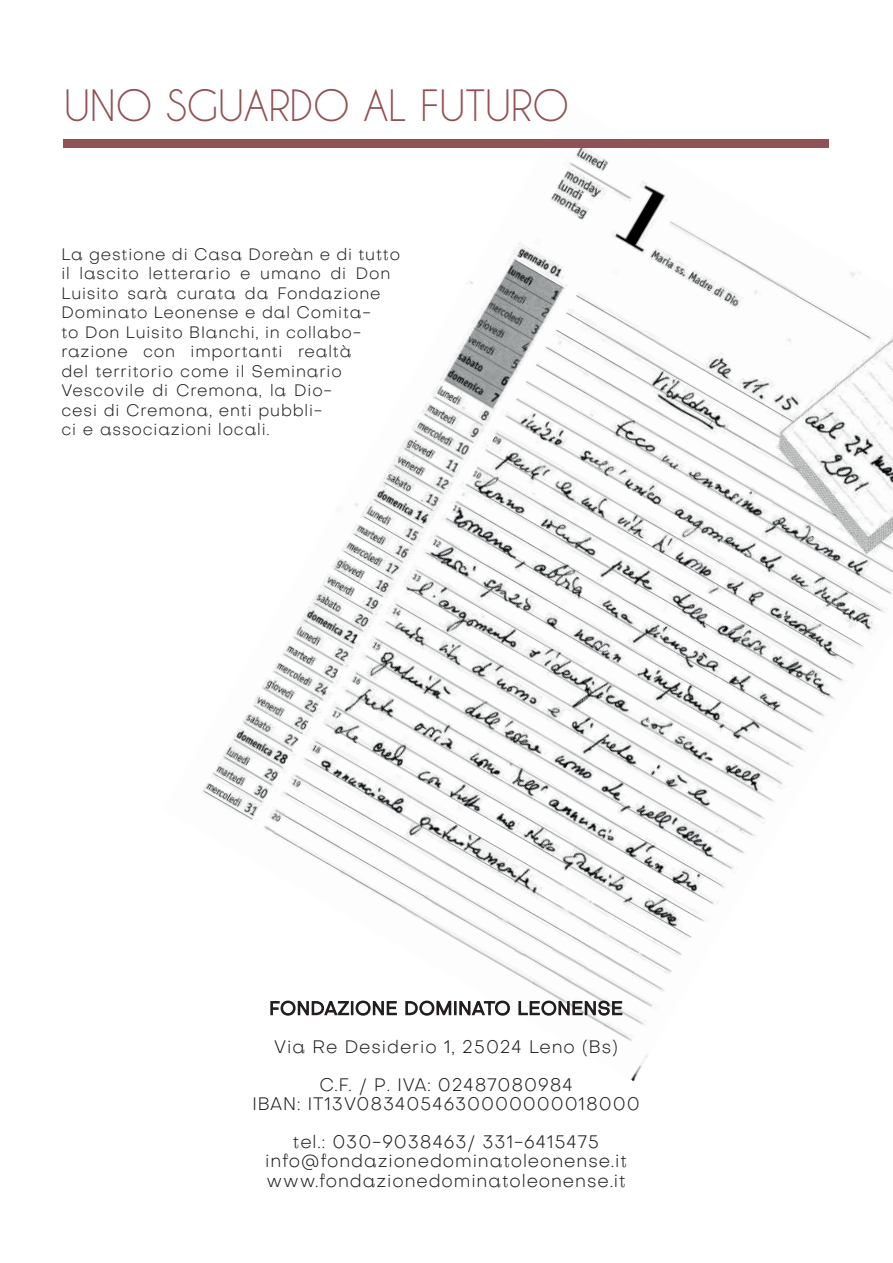
<style>
.page{position:relative;width:893px;height:1263px;background:#fff}
.page>*{position:absolute;margin:0;border:0;box-sizing:border-box;transform-origin:0 0}
.t1{font:40.5px "Caviar Dreams";letter-spacing:-.01em;color:#925154}
.t2{font:300 18px/37.5px "Subjectivity";letter-spacing:.05em;color:#231f20;text-align:center}
.t3{font:300 16.5px/19.5px "Subjectivity";letter-spacing:.05em;color:#231f20}
</style>
<div class="page">
<img style="left:162px;top:139px;width:731px;height:942px">
<svg style="left:270px;top:998px;width:128px;height:20px"></svg>
<svg style="left:405px;top:996px;width:47px;height:21px"></svg>
<div style="left:454px;top:1001px;width:3px;height:14px;border:2px solid #231f20"></div>
<svg style="left:459px;top:998px;width:52px;height:20px"></svg>
<svg style="left:518px;top:998px;width:105px;height:20px"></svg>
<div style="left:64px;top:140px;width:765px;height:8px;background:#925154"></div>
<h1 class="t1" style="left:64px;top:81px;width:507px">UNO SGUARDO AL FUTURO</h1>
<p class="t3" style="left:62px;top:244px;width:340px">La gestione di Casa Doreàn e di tutto il lascito letterario e umano di Don<br>Luisito sarà curata da Fondazione<br>Dominato Leonense e dal Comita-<br>to Don Luisito BIanchi, in collabo&shy;razione con importanti realtà<br>del territorio come il Seminario<br>Vescovile di Cremona, la Dio-<br>cesi di Cremona, enti pubbli-<br>ci e associazioni locali.</p>
<p class="t2" style="left:274px;top:1028px;width:345px">Via Re Desiderio 1, 25024 Leno (Bs)<br>C.F. / P. IVA: 02487080984</p>
<p class="t2" style="left:252px;top:1085px;width:389px">IBAN: IT13V0834054630000000018000 tel.: 030-9038463/ 331-6415475</p>
<p class="t2" style="left:265px;top:1151px;width:363px;line-height:19.5px;text-align:left">info@fondazionedominatoleonense.it www.fondazionedominatoleonense.it</p>
</div>
